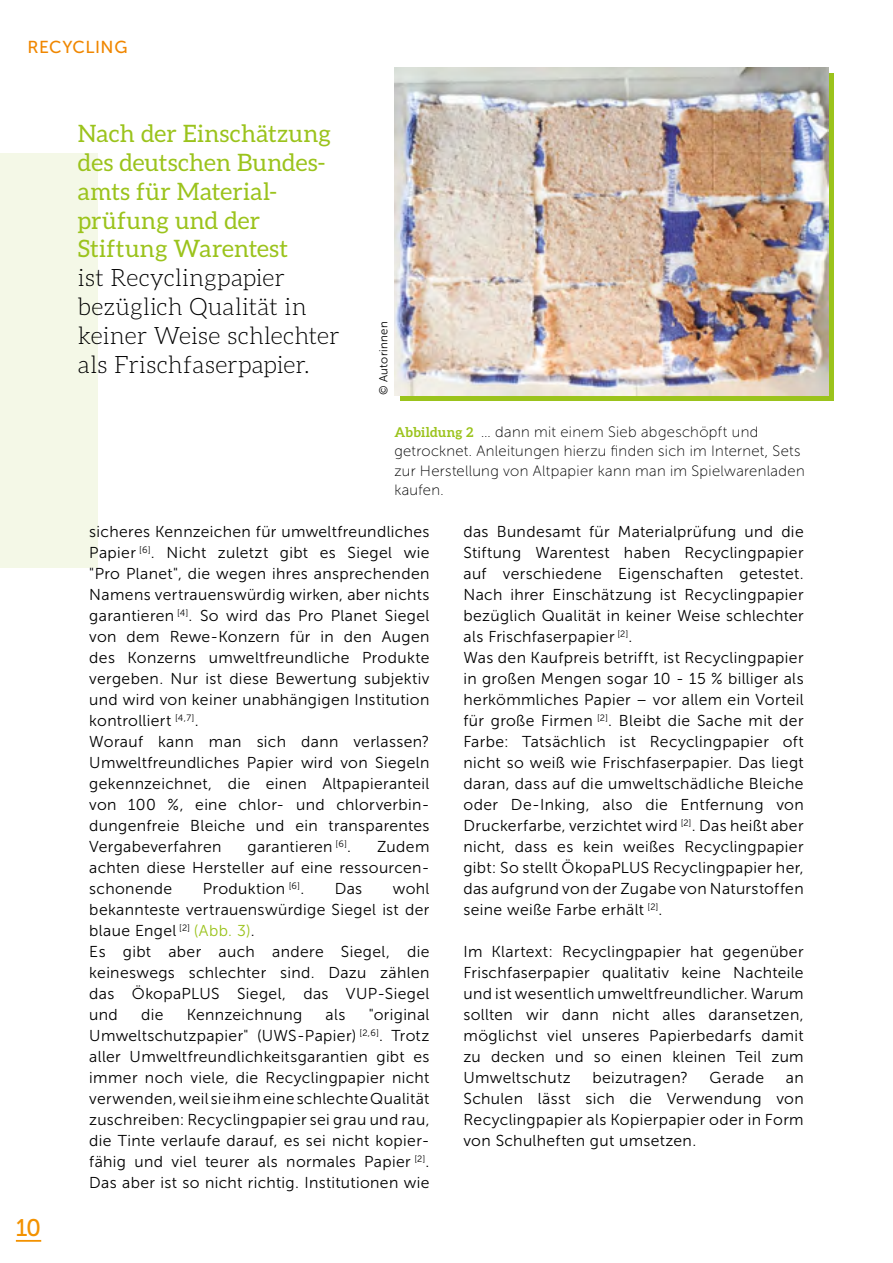
<style>
.page{position:relative;width:893px;height:1263px;background:#fff}
.page>*{position:absolute;margin:0;border:0;box-sizing:border-box;transform-origin:0 0}
.t1{font:24px/28.8px "Aleo";letter-spacing:.01em;color:#9bc31c}
.t2{font:300 24px/28.8px "Aleo";letter-spacing:.005em;color:#000}
.t3{font:24px "Museo Sans 500";color:#f39200}
.t4{font:17.25px "Museo Sans 500";letter-spacing:.035em;color:#f08700}
.t5{font:15.75px/21px "Museo Sans W01 300";letter-spacing:.02em;color:#000;text-align:justify}
.t6{font:15px/19.5px "Museo Sans Rounded 100";letter-spacing:.025em;color:#000}
.t7{font:11.55px "Museo Sans Rounded 300";letter-spacing:.035em;color:#000}
.s1{font-family:"Aleo";font-weight:700;font-size:13.5px;color:#9bc31c}
.s2{color:#9bc31c}
</style>
<div class="page">
<div style="left:0;top:153px;width:98px;height:414px;background:#f4f8e7"></div>
<svg style="left:400px;top:73px;width:433px;height:327px;background:#a6c53d"></svg>
<img style="left:394px;top:68px;width:434px;height:327px">
<hr style="left:16px;top:1240px;width:25px;height:2px;background:#f39200">
<p class="t4" style="left:28px;top:38px;width:101px">RECYCLING</p>
<h1 class="t1" style="left:78px;top:119px;width:255px">Nach der Einschätzung des deutschen Bundes&shy;amts für Material&shy;prüfung und der<br>Stiftung Warentest</h1>
<h1 class="t2" style="left:78px;top:263px;width:263px">ist Recyclingpapier bezüglich Qualität in keiner Weise schlechter als Frischfaserpapier.</h1>
<p class="t7" style="left:377px;top:395px;width:75px;rotate:-90deg">© Autorinnen</p>
<p class="t6" style="left:394px;top:422px;width:412px"><span class="s1">Abbildung 2</span> … dann mit einem Sieb abgeschöpft und getrocknet. Anleitungen hierzu finden sich im Internet, Sets zur Herstellung von Altpapier kann man im Spielwarenladen kaufen.</p>
<h1 class="t3" style="left:16px;top:1215px;width:27px">10</h1>
<p class="t5" style="left:89px;top:521px;width:342px;text-align:left">sicheres Kennzeichen für umweltfreundliches Papier <sup>[6]</sup>. Nicht zuletzt gibt es Siegel wie "Pro Planet", die wegen ihres ansprechenden Namens vertrauenswürdig wirken, aber nichts garantieren <sup>[4]</sup>. So wird das Pro Planet Siegel von dem Rewe-Konzern für in den Augen des Konzerns umweltfreundliche Produkte vergeben. Nur ist diese Bewertung subjektiv und wird von keiner unabhängigen Institution kontrolliert <sup>[4,7]</sup>.<br>Worauf kann man sich dann verlassen?<br>Umweltfreundliches Papier wird von Siegeln gekennzeichnet, die einen Altpapieranteil von 100 %, eine chlor- und chlorverbin&shy;dungenfreie Bleiche und ein transparentes Vergabeverfahren</p>
<p class="t5" style="left:247px;top:836px;width:105px">garantieren <sup>[6]</sup>.</p>
<p class="t5" style="left:89px;top:836px;width:342px;text-indent:288px">Zudem achten diese Hersteller auf eine ressourcen&shy;schonende</p>
<p class="t5" style="left:203px;top:878px;width:103px">Produktion <sup>[6]</sup>.</p>
<p class="t5" style="left:335px;top:878px;width:29px">Das</p>
<p class="t5" style="left:89px;top:878px;width:342px;text-align:left;text-indent:304px">wohl bekannteste vertrauenswürdige Siegel ist der blaue Engel <sup>[2]</sup> <span class="s2">(Abb. 3)</span>.<br>Es gibt aber auch andere Siegel, die keineswegs schlechter sind. Dazu zählen das ÖkopaPLUS Siegel, das VUP-Siegel und</p>
<p class="t5" style="left:89px;top:1004px;width:342px;text-indent:279px">"original Umweltschutzpapier" (UWS-Papier) <sup>[2,6]</sup>. Trotz aller Umweltfreundlichkeitsgarantien gibt es immer noch viele, die Recyclingpapier nicht verwenden, weil sie ihm eine schlechte Qualität zuschreiben: Recyclingpapier sei grau und rau, die Tinte verlaufe darauf, es sei nicht kopier&shy;fähig und viel teurer als normales Papier <sup>[2]</sup>.<br>Das aber ist so nicht richtig. Institutionen wie</p>
<p class="t5" style="left:141px;top:1004px;width:24px">die</p>
<p class="t5" style="left:187px;top:1004px;width:117px">Kennzeichnung</p>
<p class="t5" style="left:325px;top:1004px;width:21px">als</p>
<p class="t5" style="left:463px;top:521px;width:342px;text-align:left">das Bundesamt für Materialprüfung und die Stiftung Warentest haben Recyclingpapier auf verschiedene Eigenschaften getestet.<br>Nach ihrer Einschätzung ist Recyclingpapier bezüglich Qualität in keiner Weise schlechter als Frischfaserpapier <sup>[2]</sup>.<br>Was den Kaufpreis betrifft, ist Recyclingpapier in großen Mengen sogar 10 - 15 % billiger als herkömmliches Papier – vor allem ein Vorteil für große Firmen <sup>[2]</sup>. Bleibt die Sache mit der Farbe: Tatsächlich ist Recyclingpapier oft nicht so weiß wie Frischfaserpapier. Das liegt daran, dass auf die umweltschädliche Bleiche oder De-Inking, also die Entfernung von Druckerfarbe, verzichtet wird <sup>[2]</sup>. Das heißt aber nicht, dass es kein weißes Recyclingpapier gibt: So stellt ÖkopaPLUS Recyclingpapier her, das aufgrund von der Zugabe von Naturstoffen seine weiße Farbe erhält <sup>[2]</sup>.</p>
<p class="t5" style="left:463px;top:941px;width:342px">Im Klartext: Recyclingpapier hat gegenüber Frischfaserpapier qualitativ keine Nachteile und ist wesentlich umweltfreundlicher. Warum sollten wir dann nicht alles daransetzen, möglichst viel unseres Papierbedarfs damit zu decken und so einen kleinen Teil zum Umweltschutz</p>
<p class="t5" style="left:592px;top:1067px;width:97px">beizutragen?</p>
<p class="t5" style="left:710px;top:1067px;width:56px">Gerade</p>
<p class="t5" style="left:463px;top:1067px;width:342px;text-indent:322px">an Schulen lässt sich die Verwendung von Recyclingpapier als Kopierpapier oder in Form von Schulheften gut umsetzen.</p>
</div>
